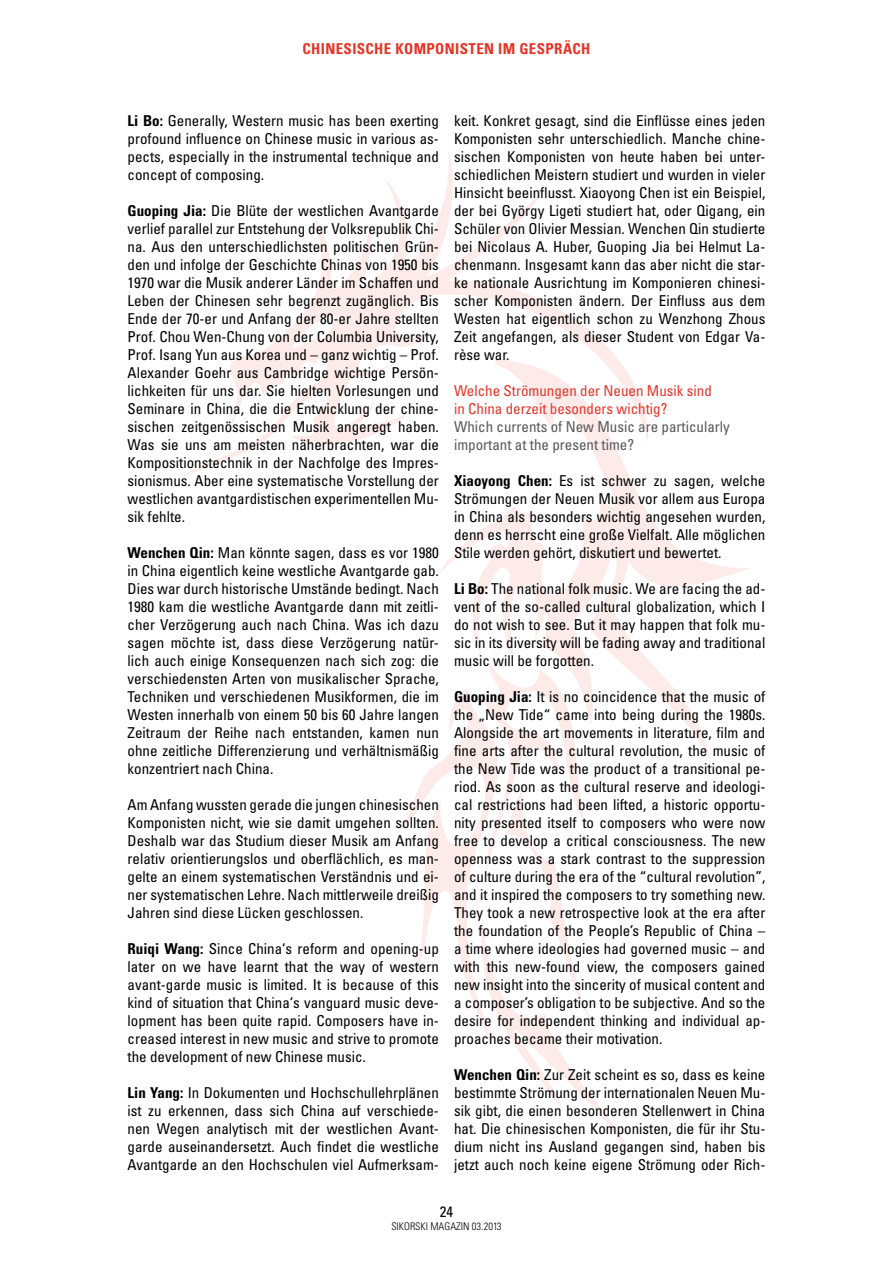
<style>
.page{position:relative;width:893px;height:1263px;background:#fff}
.page>*{position:absolute;margin:0;border:0;box-sizing:border-box;transform-origin:0 0}
.t1{font:condensed 15px/18px "Univers";color:#000;text-align:justify}
.t2{font:condensed 15px/18px "Univers";color:#e53527}
.t3{font:condensed 15px/18px "Univers";color:#58585a}
.t4{font:700 condensed 15px "Univers";letter-spacing:.025em;color:#e53527}
.t5{font:300 condensed 10.5px "Univers";color:#000}
.s1{font-weight:700}
</style>
<div class="page">
<svg style="left:398px;top:768px;width:186px;height:223px"></svg>
<svg style="left:470px;top:913px;width:164px;height:247px"></svg>
<svg style="left:179px;top:151px;width:435px;height:327px"></svg>
<svg style="left:433px;top:355px;width:316px;height:432px"></svg>
<p class="t4" style="left:303px;top:40px;width:289px">Chinesische Komponisten im Gespräch</p>
<p class="t1" style="left:128px;top:111px;width:313px"><span class="s1">Li Bo:</span> Generally, Western music has been exerting profound influence on Chinese music in various as&shy;pects, especially in the instrumental technique and concept of composing.</p>
<p class="t1" style="left:128px;top:201px;width:313px"><span class="s1">Guoping Jia:</span> Die Blüte der westlichen Avantgarde verlief parallel zur Entstehung der Volksrepublik Chi&shy;na. Aus den unterschiedlichsten politischen Grün&shy;den und infolge der Geschichte Chinas von 1950 bis 1970 war die Musik anderer Länder im Schaffen und Leben der Chinesen sehr begrenzt zugänglich. Bis Ende der 70-er und Anfang der 80-er Jahre stellten Prof. Chou Wen-Chung von der Columbia University, Prof. Isang Yun aus Korea und – ganz wichtig – Prof.<br>Alexander Goehr aus Cambridge wichtige Persön&shy;lichkeiten für uns dar. Sie hielten Vorlesungen und Seminare in China, die die Entwicklung der chine&shy;sischen zeitgenössischen Musik angeregt haben.<br>Was sie uns am meisten näherbrachten, war die Kompositionstechnik in der Nachfolge des Impres&shy;sionismus. Aber eine systematische Vorstellung der westlichen avantgardistischen experimentellen Mu&shy;sik fehlte.</p>
<p class="t1" style="left:128px;top:543px;width:313px"><span class="s1">Wenchen Qin:</span> Man könnte sagen, dass es vor 1980 in China eigentlich keine westliche Avantgarde gab.<br>Dies war durch historische Umstände bedingt. Nach 1980 kam die westliche Avantgarde dann mit zeitli&shy;cher Verzögerung auch nach China. Was ich dazu sagen möchte ist, dass diese Verzögerung natür&shy;lich auch einige Konsequenzen nach sich zog: die verschiedensten Arten von musikalischer Sprache, Techniken und verschiedenen Musikformen, die im Westen innerhalb von einem 50 bis 60 Jahre langen Zeitraum der Reihe nach entstanden, kamen nun ohne zeitliche Differenzierung und verhältnismäßig konzentriert nach China.</p>
<p class="t1" style="left:128px;top:795px;width:313px">Am Anfang wussten gerade die jungen chinesischen Komponisten nicht, wie sie damit umgehen sollten.<br>Deshalb war das Studium dieser Musik am Anfang relativ orientierungslos und oberflächlich, es man&shy;gelte an einem systematischen Verständnis und ei&shy;ner systematischen Lehre. Nach mittlerweile dreißig Jahren sind diese Lücken geschlossen.</p>
<p class="t1" style="left:128px;top:939px;width:313px"><span class="s1">Ruiqi Wang:</span> Since China‘s reform and opening-up later on we have learnt that the way of western avant-garde music is limited. It is because of this kind of situation that China‘s vanguard music deve&shy;lopment has been quite rapid. Composers have in&shy;creased interest in new music and strive to promote the development of new Chinese music.</p>
<p class="t1" style="left:128px;top:1083px;width:313px"><span class="s1">Lin Yang:</span> In Dokumenten und Hochschullehrplänen ist zu erkennen, dass sich China auf verschiede&shy;nen Wegen analytisch mit der westlichen Avant&shy;garde auseinandersetzt. Auch findet die westliche Avantgarde an den Hochschulen viel Aufmerksam-</p>
<p class="t1" style="left:454px;top:111px;width:313px">keit. Konkret gesagt, sind die Einflüsse eines jeden Komponisten sehr unterschiedlich. Manche chine&shy;sischen Komponisten von heute haben bei unter&shy;schiedlichen Meistern studiert und wurden in vieler Hinsicht beeinflusst. Xiaoyong Chen ist ein Beispiel, der bei György Ligeti studiert hat, oder Qigang, ein Schüler von Olivier Messian. Wenchen Qin studierte bei Nicolaus A. Huber, Guoping Jia bei Helmut La&shy;chenmann. Insgesamt kann das aber nicht die star&shy;ke nationale Ausrichtung im Komponieren chinesi&shy;scher Komponisten ändern. Der Einfluss aus dem Westen hat eigentlich schon zu Wenzhong Zhous Zeit angefangen, als dieser Student von Edgar Va&shy;rèse war.</p>
<p class="t2" style="left:454px;top:381px;width:259px">Welche Strömungen der Neuen Musik sind in China derzeit besonders wichtig?</p>
<p class="t3" style="left:454px;top:417px;width:277px">Which currents of New Music are particularly important at the present time?</p>
<p class="t1" style="left:454px;top:471px;width:313px"><span class="s1">Xiaoyong Chen:</span> Es ist schwer zu sagen, welche Strömungen der Neuen Musik vor allem aus Europa in China als besonders wichtig angesehen wurden, denn es herrscht eine große Vielfalt. Alle möglichen Stile werden gehört, diskutiert und bewertet.</p>
<p class="t1" style="left:454px;top:579px;width:313px"><span class="s1">Li Bo:</span> The national folk music. We are facing the ad&shy;vent of the so-called cultural globalization, which I do not wish to see. But it may happen that folk mu&shy;sic in its diversity will be fading away and traditional music will be forgotten.</p>
<p class="t1" style="left:454px;top:687px;width:313px"><span class="s1">Guoping Jia:</span> It is no coincidence that the music of the „New Tide“ came into being during the 1980s.<br>Alongside the art movements in literature, film and fine arts after the cultural revolution, the music of the New Tide was the product of a transitional pe&shy;riod. As soon as the cultural reserve and ideologi&shy;cal restrictions had been lifted, a historic opportu&shy;nity presented itself to composers who were now free to develop a critical consciousness. The new openness was a stark contrast to the suppression of culture during the era of the “cultural revolution”, and it inspired the composers to try something new.<br>They took a new retrospective look at the era after the foundation of the People’s Republic of China – a time where ideologies had governed music – and with this new-found view, the composers gained new insight into the sincerity of musical content and a composer’s obligation to be subjective. And so the desire for independent thinking and individual ap&shy;proaches became their motivation.</p>
<p class="t1" style="left:454px;top:1065px;width:313px"><span class="s1">Wenchen Qin:</span> Zur Zeit scheint es so, dass es keine bestimmte Strömung der internationalen Neuen Mu&shy;sik gibt, die einen besonderen Stellenwert in China hat. Die chinesischen Komponisten, die für ihr Stu&shy;dium nicht ins Ausland gegangen sind, haben bis jetzt auch noch keine eigene Strömung oder Rich-</p>
<p class="t1" style="left:440px;top:1202px;width:15px">24</p>
<p class="t5" style="left:391px;top:1219px;width:112px">SIKORSKI MAGAZIN 03.2013</p>
</div>
